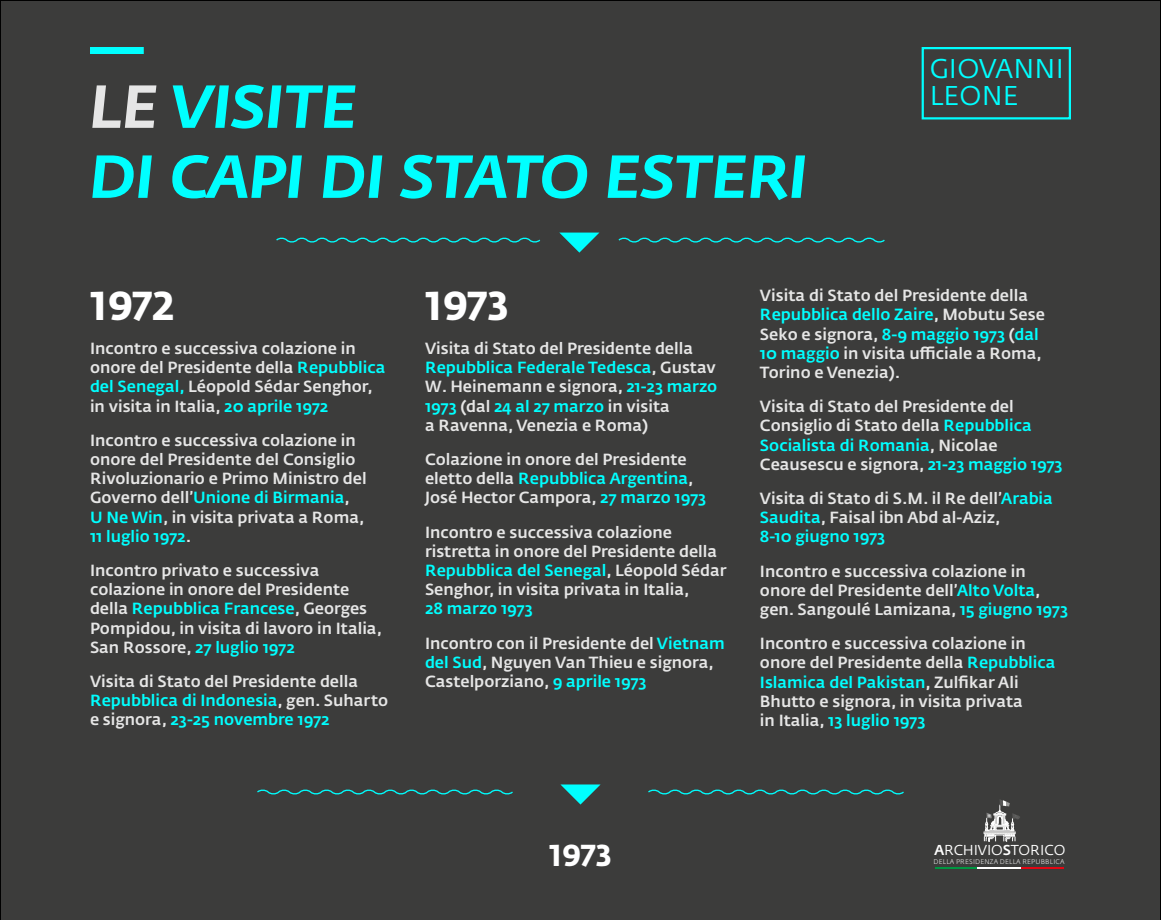
<style>
.page{position:relative;width:1161px;height:920px;background:#3c3c3b}
.page>*{position:absolute;margin:0;border:0;box-sizing:border-box;transform-origin:0 0}
.t1{font:italic 700 60px/70px "Fedra Sans Alt Std";letter-spacing:.02em;color:#0ff}
.t2{font:700 40px "Fedra Sans Alt Std";letter-spacing:.01em;color:#fff}
.t3{font:700 30px "Fedra Sans Alt Std";color:#fff}
.t4{font:26.9px/26.9px "Fedra Sans Alt Std";letter-spacing:.01em;color:#0ff}
.t5{font:500 16px/19.2px "Fedra Sans Alt Std";color:#e6e6e6}
.t6{font:14.2px "Fedra Sans Alt Std";letter-spacing:-.005em;color:#fff}
.t7{font:300 6.7px "Fedra Sans Alt Std";letter-spacing:.03em;color:#fff}
.s1{color:#e6e6e6}
.s2{color:#0ff}
.s3{font-weight:500}
</style>
<div class="page">
<svg style="left:559px;top:233px;width:40px;height:20px"></svg>
<svg style="left:275px;top:236px;width:267px;height:8px;background:#315e5d"></svg>
<svg style="left:617px;top:236px;width:269px;height:8px;background:#315e5d"></svg>
<hr style="left:935px;top:867px;width:43px;height:2px;background:#009641">
<hr style="left:978px;top:867px;width:44px;height:2px;background:#fff">
<hr style="left:1022px;top:867px;width:42px;height:2px;background:#e30613">
<hr style="left:983px;top:833px;width:33px;height:1px;background:#fff">
<svg style="left:984px;top:799px;width:36px;height:43px;background:#7e7e7d"></svg>
<div style="left:922px;top:47px;width:149px;height:72px;border:2px solid #0ff"></div>
<div style="left:90px;top:47px;width:54px;height:7px;background:#0ff"></div>
<svg style="left:560px;top:784px;width:41px;height:21px"></svg>
<svg style="left:256px;top:788px;width:258px;height:8px;background:#315e5d"></svg>
<svg style="left:647px;top:788px;width:258px;height:8px;background:#315e5d"></svg>
<h1 class="t1" style="left:90px;top:72px;width:718px"><span class="s1">LE</span> VISITE<br>DI CAPI DI STATO ESTERI</h1>
<h3 class="t4" style="left:930px;top:55px;width:136px">GIOVANNI<br>LEONE</h3>
<h2 class="t2" style="left:90px;top:281px;width:86px">1972</h2>
<p class="t5" style="left:90px;top:339px;width:297px">Incontro e successiva colazione in onore del Presidente della <span class="s2">Repubblica del Senegal,</span> Léopold Sédar Senghor, in visita in Italia, <span class="s2">20 aprile 1972</span></p>
<p class="t5" style="left:90px;top:431px;width:278px">Incontro e successiva colazione in onore del Presidente del Consiglio<br>Rivoluzionario e Primo Ministro del<br>Governo dell’<span class="s2">Unione di Birmania</span>,<br><span class="s2">U Ne Win</span>, in visita privata a Roma,<br><span class="s2">11 luglio 1972</span>.</p>
<p class="t5" style="left:90px;top:561px;width:294px">Incontro privato e successiva colazione in onore del Presidente della <span class="s2">Repubblica Francese</span>, Georges Pompidou, in visita di lavoro in Italia, San Rossore, <span class="s2">27 luglio 1972</span></p>
<p class="t5" style="left:90px;top:672px;width:300px">Visita di Stato del Presidente della<br><span class="s2">Repubblica di Indonesia</span>, gen. Suharto e signora, <span class="s2">23-25 novembre 1972</span></p>
<h2 class="t2" style="left:425px;top:281px;width:85px">1973</h2>
<p class="t5" style="left:425px;top:339px;width:294px">Visita di Stato del Presidente della <span class="s2">Repubblica Federale Tedesca</span>, Gustav W. Heinemann e signora, <span class="s2">21-23 marzo 1973</span> (dal <span class="s2">24 al 27 marzo</span> in visita<br>a Ravenna, Venezia e Roma)</p>
<p class="t5" style="left:425px;top:450px;width:283px">Colazione in onore del Presidente eletto della <span class="s2">Repubblica Argentina</span>,<br>José Hector Campora, <span class="s2">27 marzo 1973</span></p>
<p class="t5" style="left:425px;top:522px;width:303px">Incontro e successiva colazione ristretta in onore del Presidente della <span class="s2">Repubblica del Senegal</span>, Léopold Sédar Senghor, in visita privata in Italia,</p>
<p class="t5" style="left:425px;top:592px;width:301px;line-height:34.2px"><span class="s2">28 marzo 1973<br></span>Incontro con il Presidente del <span class="s2">Vietnam</span></p>
<p class="t5" style="left:425px;top:653px;width:291px"><span class="s2">del Sud</span>, Nguyen Van Thieu e signora,<br>Castelporziano, <span class="s2">9 aprile 1973</span></p>
<p class="t5" style="left:760px;top:286px;width:286px">Visita di Stato del Presidente della<br><span class="s2">Repubblica dello Zaire</span>, Mobutu Sese<br>Seko e signora, <span class="s2">8-9 maggio 1973</span> (<span class="s2">dal<br>10 maggio</span> in visita ufficiale a Roma,<br>Torino e Venezia).</p>
<p class="t5" style="left:760px;top:397px;width:304px">Visita di Stato del Presidente del Consiglio di Stato della <span class="s2">Repubblica Socialista di Romania</span>, Nicolae Ceausescu e signora, <span class="s2">21-23 maggio 1973</span></p>
<p class="t5" style="left:760px;top:489px;width:294px">Visita di Stato di S.M. il Re dell’<span class="s2">Arabia<br>Saudita</span>, Faisal ibn Abd al-Aziz,<br><span class="s2">8-10 giugno 1973</span></p>
<p class="t5" style="left:760px;top:561px;width:310px">Incontro e successiva colazione in onore del Presidente dell’<span class="s2">Alto Volta</span>, gen. Sangoulé Lamizana, <span class="s2">15 giugno 1973</span></p>
<p class="t5" style="left:760px;top:634px;width:297px">Incontro e successiva colazione in onore del Presidente della <span class="s2">Repubblica Islamica del Pakistan</span>, Zulfikar Ali Bhutto e signora, in visita privata<br>in Italia, <span class="s2">13 luglio 1973</span></p>
<h3 class="t3" style="left:549px;top:837px;width:64px">1973</h3>
<p class="t6" style="left:934px;top:841px;width:133px"><span class="s3">A</span>RCHIVIO<span class="s3">S</span>TORICO</p>
<p class="t7" style="left:934px;top:857px;width:132px">DELLA PRESIDENZA DELLA REPUBBLICA</p>
</div>
